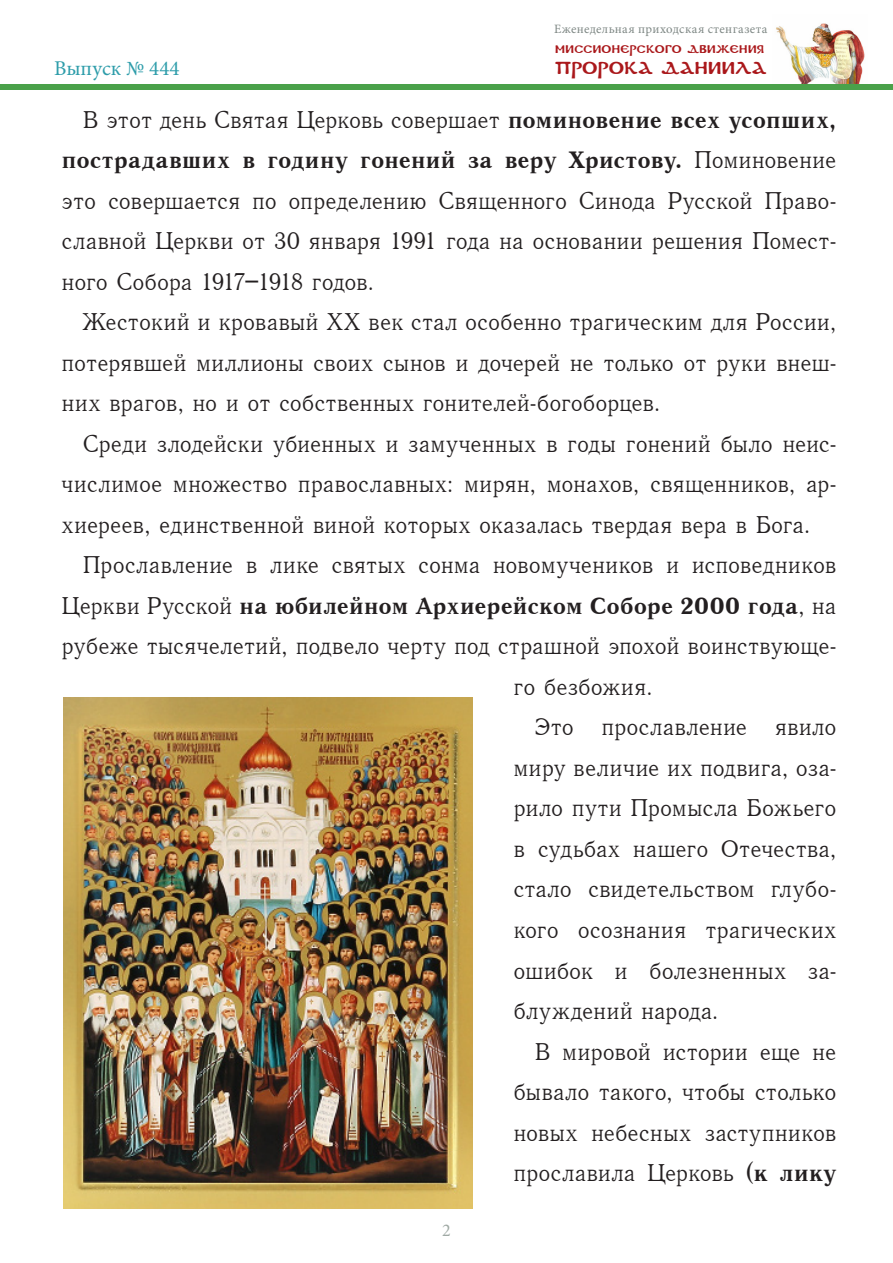
<style>
.page{position:relative;width:893px;height:1263px;background:#fff}
.page>*{position:absolute;margin:0;border:0;box-sizing:border-box;transform-origin:0 0}
._2__Основной_текст{font:24px/40.5px "Quant Antiqua C";letter-spacing:-.005em;color:#231f20;text-align:justify}
._2__Основной_текст-2{font:24px "Quant Antiqua C Bold";letter-spacing:-.015em;color:#231f20}
.t1{font:21px "Minion Pro";color:#2e9daa}
.t2{font:18px "Minion Pro";color:#9fa9a4}
.t3{font:17.1px "DS Coptic";letter-spacing:.01em;color:#aa181b}
.t4{font:12.75px "Minion Pro";letter-spacing:.03em;color:#7f8885}
.t5{font:10.95px "DS Coptic";letter-spacing:.025em;color:#aa181b}
.s1{font-family:"Quant Antiqua C Bold"}
.s2{font-family:"Quant Antiqua C"}
</style>
<div class="page">
<img style="left:776px;top:23px;width:89px;height:61px">
<div style="left:0;top:84px;width:893px;height:5px;background:#4aa14a"></div>
<img style="left:64px;top:697px;width:409px;height:511px">
<p class="t1" style="left:54px;top:54px;width:127px">Выпуск № 444</p>
<p class="t4" style="left:554px;top:21px;width:215px">Еженедельная приходская стенгазета</p>
<p class="t5" style="left:555px;top:42px;width:210px">Миссионерского движения</p>
<p class="t3" style="left:555px;top:57px;width:213px">ПРОРОКА ДАНИИЛА</p>
<p class="_2__Основной_текст" style="left:62px;top:100px;width:776px;text-indent:21px">В этот день Святая Церковь совершает <span class="s1">поминовение всех усопших, пострадавших в годину гонений за веру Христову.</span> Поминовение это совершается по определению Священного Синода Русской Право&shy;славной Церкви от 30 января 1991 года на основании решения Помест&shy;ного Собора 1917–1918 годов.</p>
<p class="_2__Основной_текст" style="left:62px;top:302px;width:776px;text-indent:21px">Жестокий и кровавый XX век стал особенно трагическим для России, потерявшей миллионы своих сынов и дочерей не только от руки внеш&shy;них врагов, но и от собственных гонителей-богоборцев.</p>
<p class="_2__Основной_текст" style="left:62px;top:424px;width:776px;text-indent:21px">Среди злодейски убиенных и замученных в годы гонений было неис&shy;числимое множество православных: мирян, монахов, священников, ар&shy;хиереев, единственной виной которых оказалась твердая вера в Бога.</p>
<p class="_2__Основной_текст" style="left:83px;top:545px;width:755px">Прославление в лике святых сонма новомучеников и исповедников</p>
<p class="_2__Основной_текст-2" style="left:62px;top:593px;width:776px"><span class="s2">Церкви Русской</span> на юбилейном Архиерейском Соборе 2000 года<span class="s2">, на</span></p>
<p class="_2__Основной_текст" style="left:62px;top:626px;width:776px">рубеже тысячелетий, подвело черту под страшной эпохой воинствующе-</p>
<p class="_2__Основной_текст" style="left:513px;top:667px;width:141px">го безбожия.</p>
<p class="_2__Основной_текст" style="left:513px;top:707px;width:325px;text-indent:21px">Это прославление явило миру величие их подвига, оза&shy;рило пути Промысла Божьего в судьбах нашего Отечества, стало свидетельством глубо&shy;кого осознания трагических ошибок и болезненных за&shy;блуждений народа.</p>
<p class="_2__Основной_текст" style="left:513px;top:1031px;width:325px;text-indent:21px">В мировой истории еще не бывало такого, чтобы столько новых небесных заступников прославила Церковь (<span class="s1">к лику</span></p>
<p class="t2" style="left:442px;top:1218px;width:10px">2</p>
</div>
